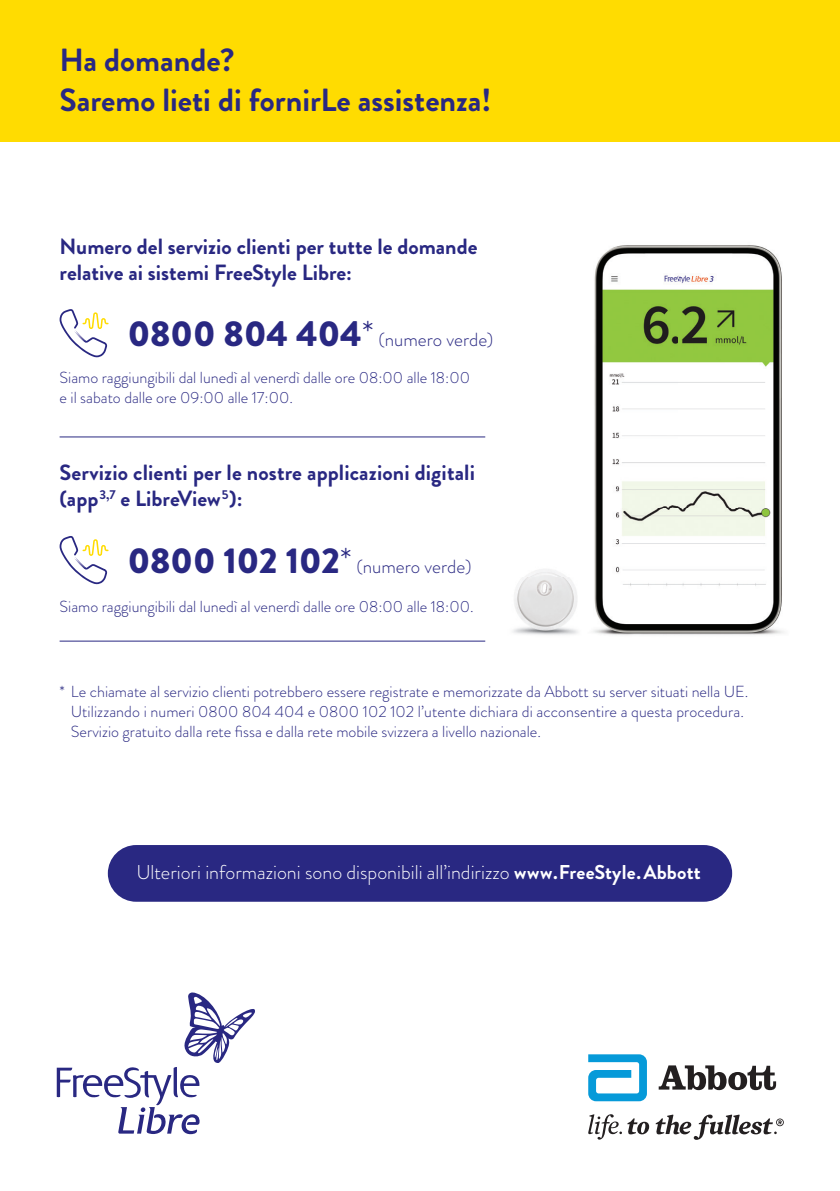
<style>
.page{position:relative;width:840px;height:1191px;background:#fff}
.page>*{position:absolute;margin:0;border:0;box-sizing:border-box;transform-origin:0 0}
.t1{font:700 32px/40px "Brandon Grotesque";color:#292882}
.t2{font:700 22px/26px "Brandon Grotesque";color:#292882}
.t3{font:300 20px "Brandon Grotesque";color:#fff}
.t4{font:300 19px "Brandon Grotesque";color:#292882}
.t5{font:300 16px/20px "Brandon Grotesque";color:#292882}
.s1{font-weight:900;font-size:36px}
.s2{font-size:36px}
.s3{font-weight:700}
</style>
<div class="page">
<div style="left:0;top:0;width:839px;height:142px;background:#ffdc01"></div>
<hr style="left:60px;top:641px;width:425px;height:1px;background:#292882">
<hr style="left:60px;top:436px;width:425px;height:1px;background:#292882">
<img style="left:512px;top:245px;width:272px;height:390px">
<svg style="left:60px;top:536px;width:48px;height:48px"></svg>
<svg style="left:60px;top:309px;width:48px;height:48px"></svg>
<svg style="left:57px;top:992px;width:198px;height:142px"></svg>
<svg style="left:588px;top:1054px;width:58px;height:47px"></svg>
<svg style="left:658px;top:1065px;width:117px;height:25px"></svg>
<svg style="left:627px;top:1118px;width:21px;height:16px"></svg>
<svg style="left:588px;top:1114px;width:33px;height:25px"></svg>
<svg style="left:655px;top:1114px;width:128px;height:25px"></svg>
<div style="left:108px;top:845px;width:623px;height:56px;background:#292882;border-radius:28px"></div>
<h1 class="t1" style="left:60px;top:40px;width:433px">Ha domande?<br>Saremo lieti di fornirLe assistenza!</h1>
<h2 class="t2" style="left:60px;top:233px;width:419px">Numero del servizio clienti per tutte le domande relative ai sistemi FreeStyle Libre:</h2>
<p class="t4" style="left:128px;top:326px;width:367px"><span class="s1">0800 804 404</span><span class="s2">*</span> (numero verde)</p>
<p class="t5" style="left:60px;top:367px;width:411px">Siamo raggiungibili dal lunedì al venerdì dalle ore 08:00 alle 18:00 e il sabato dalle ore 09:00 alle 17:00.</p>
<h2 class="t2" style="left:60px;top:460px;width:416px">Servizio clienti per le nostre applicazioni digitali (app<sup>3,7</sup> e LibreView<sup>5</sup>):</h2>
<p class="t4" style="left:128px;top:553px;width:345px"><span class="s1">0800 102 102</span><span class="s2">*</span> (numero verde)</p>
<p class="t5" style="left:60px;top:597px;width:415px">Siamo raggiungibili dal lunedì al venerdì dalle ore 08:00 alle 18:00.</p>
<p class="t5" style="left:71px;top:682px;width:678px;text-indent:-11px">* Le chiamate al servizio clienti potrebbero essere registrate e memorizzate da Abbott su server situati nella UE.<br>Utilizzando i numeri 0800 804 404 e 0800 102 102 l’utente dichiara di acconsentire a questa procedura.<br>Servizio gratuito dalla rete fissa e dalla rete mobile svizzera a livello nazionale.</p>
<p class="t3" style="left:136px;top:858px;width:565px">Ulteriori informazioni sono disponibili all’indirizzo <span class="s3">www.FreeStyle.Abbott</span></p>
</div>
